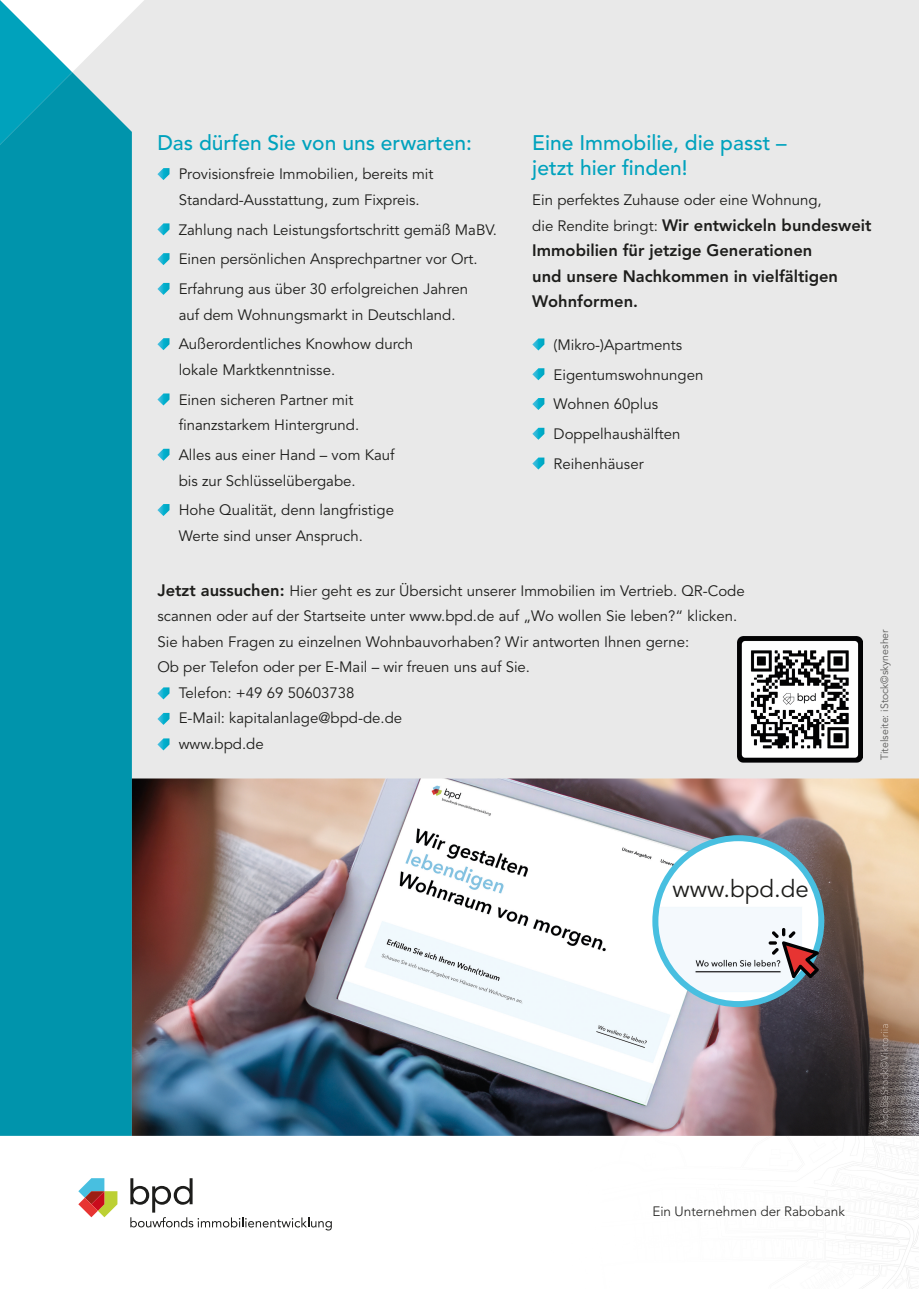
<style>
.page{position:relative;width:919px;height:1289px;background:#fff}
.page>*{position:absolute;margin:0;border:0;box-sizing:border-box;transform-origin:0 0}
.t1{font:24px "Avenir LT Std";color:#1d1d1b}
.t2{font:500 21px/25.5px "Avenir LT Std";color:#00a2bd}
.t3{font:800 16.5px/25.5px "Avenir LT Std";color:#1d1d1b}
.t4{font:15px/29.7px "Avenir LT Std";color:#1d1d1b}
.t5{font:300 13.5px "Avenir LT Std";color:#1d1d1b}
.t6{font:10.5px "Avenir LT Std";color:#5d5d5c}
.s1{font-weight:400;font-size:15px}
.s2{font-weight:800;font-size:16.5px}
</style>
<div class="page">
<img style="left:424px;top:1135px;width:494px;height:153px">
<svg style="left:78px;top:1178px;width:39px;height:39px"></svg>
<svg style="left:130px;top:1178px;width:202px;height:52px"></svg>
<div style="left:73px;top:0;width:845px;height:778px;background:#e9e9e9"></div>
<svg style="left:0;top:0;width:72px;height:72px"></svg>
<div style="left:0;top:72px;width:132px;height:1063px;background:#0094ac"></div>
<svg style="left:157px;top:168px;width:12px;height:12px"></svg>
<svg style="left:157px;top:223px;width:12px;height:12px"></svg>
<svg style="left:157px;top:253px;width:12px;height:12px"></svg>
<svg style="left:157px;top:283px;width:12px;height:12px"></svg>
<svg style="left:157px;top:338px;width:12px;height:12px"></svg>
<svg style="left:157px;top:393px;width:12px;height:12px"></svg>
<svg style="left:157px;top:449px;width:12px;height:12px"></svg>
<svg style="left:157px;top:504px;width:12px;height:12px"></svg>
<svg style="left:532px;top:338px;width:12px;height:12px"></svg>
<svg style="left:532px;top:368px;width:12px;height:12px"></svg>
<svg style="left:532px;top:398px;width:12px;height:12px"></svg>
<svg style="left:532px;top:428px;width:12px;height:12px"></svg>
<svg style="left:532px;top:457px;width:12px;height:12px"></svg>
<img style="left:737px;top:636px;width:125px;height:129px">
<img style="left:132px;top:778px;width:786px;height:357px">
<img style="left:880px;top:1024px;width:8px;height:103px">
<img style="left:655px;top:838px;width:166px;height:166px;border-radius:83px">
<div style="left:652px;top:835px;width:172px;height:172px;border:6px solid #48bfe0;border-radius:50%"></div>
<svg style="left:768px;top:927px;width:50px;height:51px"></svg>
<svg style="left:157px;top:687px;width:12px;height:12px"></svg>
<svg style="left:157px;top:713px;width:12px;height:12px"></svg>
<svg style="left:157px;top:738px;width:12px;height:12px"></svg>
<div style="left:880px;top:629px;width:10px;height:131px;background:#e9e9e9"></div>
<h2 class="t2" style="left:157px;top:130px;width:316px">Das dürfen Sie von uns erwarten:</h2>
<p class="t4" style="left:179px;top:162px;width:256px;line-height:25.5px">Provisionsfreie Immobilien, bereits mit<br>Standard-Ausstattung, zum Fixpreis.</p>
<p class="t4" style="left:179px;top:215px;width:320px">Zahlung nach Leistungsfortschritt gemäß MaBV.<br>Einen persönlichen Ansprechpartner vor Ort.<br>Erfahrung aus über 30 erfolgreichen Jahren</p>
<p class="t4" style="left:179px;top:300px;width:278px">auf dem Wohnungsmarkt in Deutschland.<br>Außerordentliches Knowhow durch</p>
<p class="t4" style="left:179px;top:355px;width:176px">lokale Marktkenntnisse.<br>Einen sicheren Partner mit</p>
<p class="t4" style="left:179px;top:410px;width:217px">finanzstarkem Hintergrund.<br>Alles aus einer Hand – vom Kauf</p>
<p class="t4" style="left:179px;top:466px;width:217px">bis zur Schlüsselübergabe.<br>Hohe Qualität, denn langfristige</p>
<p class="t4" style="left:179px;top:521px;width:186px">Werte sind unser Anspruch.</p>
<h2 class="t2" style="left:532px;top:130px;width:256px">Eine Immobilie, die passt – jetzt hier finden!</h2>
<p class="t4" style="left:532px;top:185px;width:291px">Ein perfektes Zuhause oder eine Wohnung,</p>
<p class="t3" style="left:532px;top:212px;width:341px"><span class="s1">die Rendite bringt:</span> Wir entwickeln bundesweit Immobilien für jetzige Generationen<br>und unsere Nachkommen in vielfältigen Wohnformen.</p>
<p class="t4" style="left:553px;top:330px;width:151px">(Mikro-)Apartments<br>Eigentumswohnungen<br>Wohnen 60plus<br>Doppelhaushälften<br>Reihenhäuser</p>
<p class="t4" style="left:157px;top:576px;width:588px"><span class="s2">Jetzt aussuchen:</span> Hier geht es zur Übersicht unserer Immobilien im Vertrieb. QR-Code</p>
<p class="t4" style="left:157px;top:601px;width:581px">scannen oder auf der Startseite unter www.bpd.de auf „Wo wollen Sie leben?“ klicken.</p>
<p class="t4" style="left:157px;top:627px;width:533px">Sie haben Fragen zu einzelnen Wohnbauvorhaben? Wir antworten Ihnen gerne:</p>
<p class="t4" style="left:157px;top:652px;width:374px">Ob per Telefon oder per E-Mail – wir freuen uns auf Sie.</p>
<p class="t4" style="left:179px;top:678px;width:177px">Telefon: +49 69 50603738</p>
<p class="t4" style="left:179px;top:703px;width:225px">E-Mail: kapitalanlage@bpd-de.de</p>
<p class="t4" style="left:179px;top:729px;width:87px">www.bpd.de</p>
<p class="t6" style="left:878px;top:760px;width:132px;rotate:-90deg">Titelseite: iStock©skynesher</p>
<h1 class="t1" style="left:672px;top:874px;width:138px">www.bpd.de</h1>
<p class="t5" style="left:652px;top:1203px;width:194px">Ein Unternehmen der Rabobank</p>
</div>
